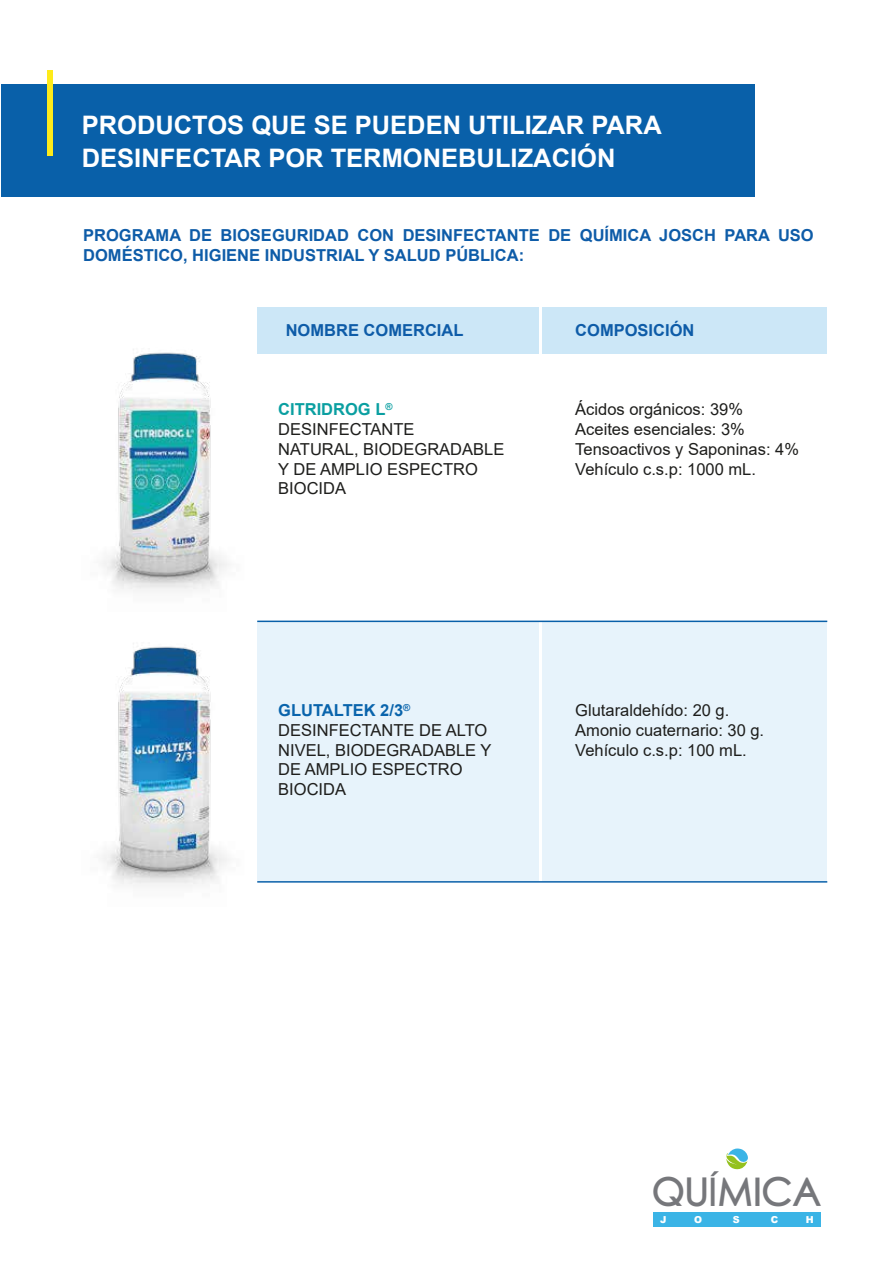
<style>
.page{position:relative;width:893px;height:1263px;background:#fff}
.page>*{position:absolute;margin:0;border:0;box-sizing:border-box;transform-origin:0 0}
.t1{font:42px "Chub Gothic";color:#76777b}
.t2{font:700 25.5px/33px "Arial";color:#fff}
.t3{font:16.5px/19.8px "Arial";color:#1e1e1c}
.t4{font:700 16.5px/19.8px "Arial";color:#0e5ca8}
.t5{font:900 9.6px "Arial";color:#fff}
.s1{font-weight:700;color:#0a9fa1}
.s2{font-weight:700;color:#0964ac}
.s3{font-family:"Myriad Pro"}
</style>
<div class="page">
<div style="left:257px;top:622px;width:569px;height:259px;background:#e7f3fb"></div>
<div style="left:1px;top:84px;width:753px;height:112px;background:#0960a9"></div>
<div style="left:48px;top:70px;width:5px;height:85px;background:#feeb1a"></div>
<img style="left:102px;top:643px;width:127px;height:243px">
<div style="left:257px;top:308px;width:569px;height:46px;background:#cce7f7"></div>
<svg style="left:726px;top:1148px;width:22px;height:22px"></svg>
<div style="left:653px;top:1212px;width:168px;height:15px;background:#3bb4e6"></div>
<img style="left:102px;top:349px;width:127px;height:242px">
<hr style="left:540px;top:301px;width:2px;height:593px;background:#fff">
<hr style="left:257px;top:621px;width:570px;height:1px;background:#0960a9">
<hr style="left:257px;top:881px;width:570px;height:2px;background:#0960a9">
<h2 class="t2" style="left:82px;top:109px;width:581px">PRODUCTOS QUE SE PUEDEN UTILIZAR PARA<br>DESINFECTAR POR TERMONEBULIZACIÓN</h2>
<p class="t4" style="left:83px;top:226px;width:732px">PROGRAMA DE BIOSEGURIDAD CON DESINFECTANTE DE QUÍMICA JOSCH PARA USO<br>DOMÉSTICO, HIGIENE INDUSTRIAL Y SALUD PÚBLICA:</p>
<p class="t4" style="left:286px;top:320px;width:179px">NOMBRE COMERCIAL</p>
<p class="t4" style="left:575px;top:320px;width:121px">COMPOSICIÓN</p>
<p class="t3" style="left:278px;top:399px;width:228px"><span class="s1">CITRIDROG L</span><sup>®<br></sup>DESINFECTANTE<br>NATURAL, BIODEGRADABLE<br>Y DE AMPLIO ESPECTRO<br>BIOCIDA</p>
<p class="t3" style="left:575px;top:399px;width:225px">Ácidos orgánicos: 39%<br>Aceites esenciales: 3%<br>Tensoactivos y Saponinas: 4%<br>Vehículo c.s.p: 1000 mL.</p>
<p class="t3" style="left:278px;top:700px;width:215px"><span class="s2">GLUTALTEK 2/3</span><sup>®<br></sup>DESINFECTANTE DE ALTO<br>NIVEL, BIODEGRADABLE Y<br>DE AMPLIO ESPECTRO<br>BIOCIDA</p>
<p class="t3" style="left:575px;top:700px;width:190px">Glutaraldehído: 20 g.<br>Amonio cuaternario: 30 g.<br>Vehículo c.s.p: 100 mL.</p>
<h1 class="t1" style="left:652px;top:1167px;width:172px">QU<span class="s3">Í</span>MICA</h1>
<p class="t5" style="left:660px;top:1213px;width:8px">J</p>
<p class="t5" style="left:694px;top:1213px;width:9px">O</p>
<p class="t5" style="left:733px;top:1213px;width:8px">S</p>
<p class="t5" style="left:771px;top:1213px;width:9px">C</p>
<p class="t5" style="left:806px;top:1213px;width:9px">H</p>
</div>
